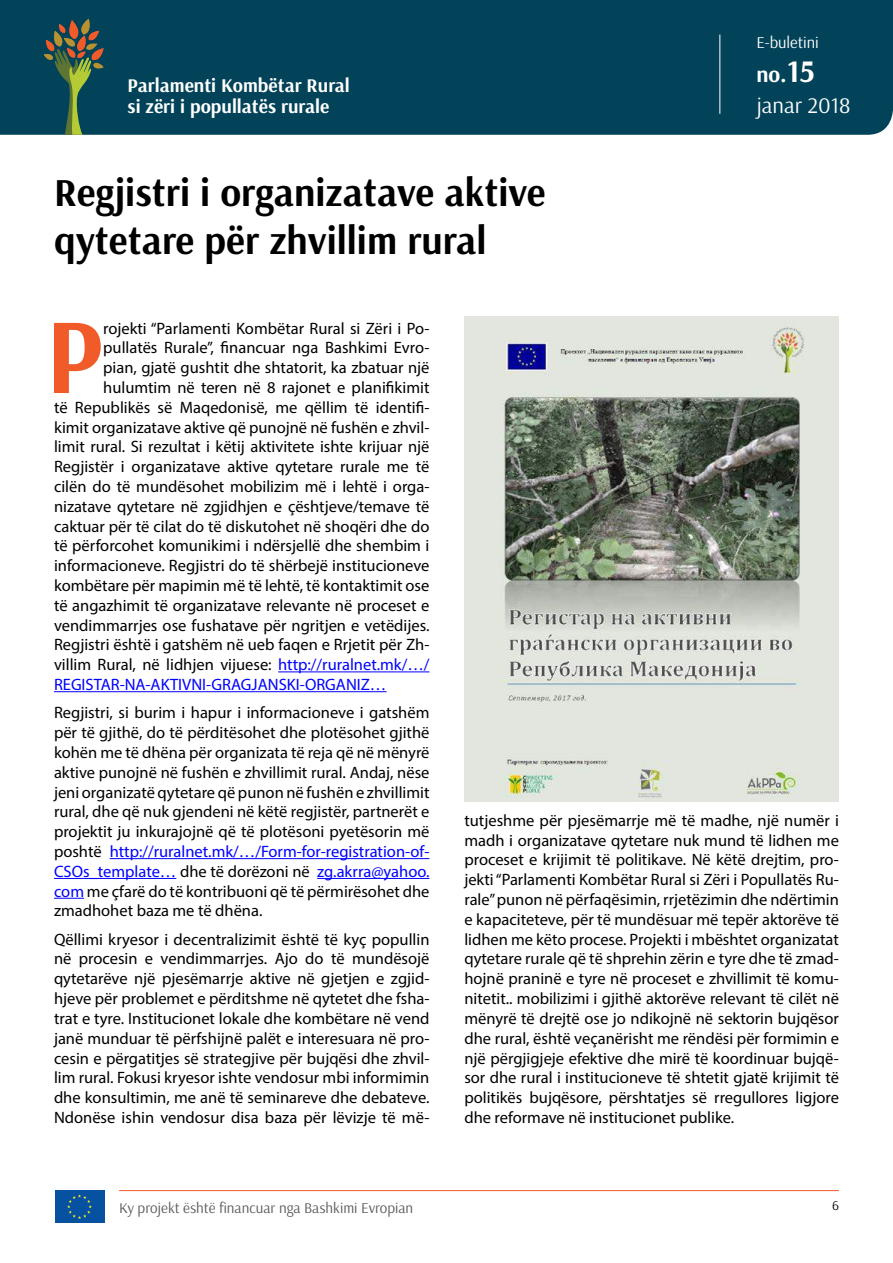
<style>
.page{position:relative;width:893px;height:1263px;background:#fff}
.page>*{position:absolute;margin:0;border:0;box-sizing:border-box;transform-origin:0 0}
.t1{font:700 107.85px "Arsenal";color:#f15a29}
.t2{font:700 39.75px/47.7px "Arsenal";color:#000}
.t3{font:22.5px "Arsenal";color:#fff}
.t4{font:700 22.5px "Arsenal";color:#fff}
.t5{font:700 19.5px/21px "Arsenal";color:#fff}
.t6{font:16.5px/19.8px "Myriad Pro";color:#000;text-align:justify}
.t7{font:16.5px "Myriad Pro";color:#00f}
.t8{font:16.5px "Arsenal";color:#fff}
.t9{font:15px "Arsenal";color:#58595b}
.t10{font:13.5px "Arsenal";color:#000}
.s1{font-size:31.5px}
.s2{color:#00f}
</style>
<div class="page">
<svg style="left:104px;top:1190px;width:1px;height:33px"></svg>
<div style="left:55px;top:1190px;width:49px;height:33px;background:#0651a0"></div>
<svg style="left:67px;top:1194px;width:25px;height:25px"></svg>
<hr style="left:119px;top:1190px;width:720px;height:1px;background:#f15a29">
<div style="left:0;top:0;width:893px;height:135px;background:#024359"></div>
<svg style="left:44px;top:19px;width:60px;height:116px;background:#365a4c"></svg>
<hr style="left:719px;top:35px;width:1px;height:79px;background:#fff">
<hr style="left:278px;top:671px;width:151px;height:1px;background:#00f">
<hr style="left:54px;top:691px;width:332px;height:1px;background:#00f">
<hr style="left:110px;top:858px;width:319px;height:1px;background:#00f">
<hr style="left:54px;top:878px;width:122px;height:1px;background:#00f">
<hr style="left:317px;top:878px;width:112px;height:1px;background:#00f">
<hr style="left:54px;top:898px;width:30px;height:1px;background:#00f">
<img style="left:464px;top:317px;width:375px;height:484px">
<p class="t5" style="left:128px;top:75px;width:224px">Parlamenti Kombëtar Rural si zëri i popullatës rurale</p>
<h2 class="t2" style="left:54px;top:170px;width:493px">Regjistri i organizatave aktive qytetare për zhvillim rural</h2>
<p class="t8" style="left:756px;top:33px;width:64px">Е-buletini</p>
<h3 class="t4" style="left:756px;top:61px;width:60px">no.<span class="s1">15</span></h3>
<h3 class="t3" style="left:756px;top:92px;width:95px">janar 2018</h3>
<h1 class="t1" style="left:46px;top:290px;width:59px">P</h1>
<p class="t6" style="left:103px;top:318px;width:328px">rojekti “Parlamenti Kombëtar Rural si Zëri i Po-</p>
<p class="t6" style="left:103px;top:338px;width:328px">pullatës Rurale”, financuar nga Bashkimi Evro-</p>
<p class="t6" style="left:103px;top:357px;width:328px">pian, gjatë gushtit dhe shtatorit, ka zbatuar një</p>
<p class="t6" style="left:103px;top:377px;width:328px">hulumtim në teren në 8 rajonet e planifikimit</p>
<p class="t6" style="left:54px;top:397px;width:377px">të Republikës së Maqedonisë, me qëllim të identifi-</p>
<p class="t6" style="left:54px;top:417px;width:377px">kimit organizatave aktive që punojnë në fushën e zhvil-</p>
<p class="t6" style="left:54px;top:437px;width:377px">limit rural. Si rezultat i këtij aktivitete ishte krijuar një</p>
<p class="t6" style="left:54px;top:456px;width:377px">Regjistër i organizatave aktive qytetare rurale me të</p>
<p class="t6" style="left:54px;top:476px;width:377px">cilën do të mundësohet mobilizim më i lehtë i orga-</p>
<p class="t6" style="left:54px;top:496px;width:377px">nizatave qytetare në zgjidhjen e çështjeve/temave të</p>
<p class="t6" style="left:54px;top:516px;width:377px">caktuar për të cilat do të diskutohet në shoqëri dhe do</p>
<p class="t6" style="left:54px;top:536px;width:377px">të përforcohet komunikimi i ndërsjellë dhe shembim i</p>
<p class="t6" style="left:54px;top:555px;width:377px">informacioneve. Regjistri do të shërbejë institucioneve</p>
<p class="t6" style="left:54px;top:575px;width:377px">kombëtare për mapimin më të lehtë, të kontaktimit ose</p>
<p class="t6" style="left:54px;top:595px;width:377px">të angazhimit të organizatave relevante në proceset e</p>
<p class="t6" style="left:54px;top:615px;width:377px">vendimmarrjes ose fushatave për ngritjen e vetëdijes.</p>
<p class="t6" style="left:54px;top:635px;width:377px">Regjistri është i gatshëm në ueb faqen e Rrjetit për Zh-</p>
<p class="t6" style="left:54px;top:654px;width:377px">villim Rural, në lidhjen vijuese: <span class="s2">http://ruralnet.mk/…/</span></p>
<p class="t7" style="left:54px;top:674px;width:334px">REGISTAR-NA-AKTIVNI-GRAGJANSKI-ORGANIZ…</p>
<p class="t6" style="left:54px;top:703px;width:377px">Regjistri, si burim i hapur i informacioneve i gatshëm për të gjithë, do të përditësohet dhe plotësohet gjithë kohën me të dhëna për organizata të reja që në mënyrë aktive punojnë në fushën e zhvillimit rural. Andaj, nëse jeni organizatë qytetare që punon në fushën e zhvillimit rural, dhe që nuk gjendeni në këtë regjistër, partnerët e projektit ju inkurajojnë që të plotësoni pyetësorin më poshtë <span class="s2">http://ruralnet.mk/…/Form-for-registration-of-CSOs_template…</span> dhe të dorëzoni në <span class="s2">zg.akrra@yahoo. com</span> me çfarë do të kontribuoni që të përmirësohet dhe zmadhohet baza me të dhëna.</p>
<p class="t6" style="left:54px;top:929px;width:377px">Qëllimi kryesor i decentralizimit është të kyç popullin në procesin e vendimmarrjes. Ajo do të mundësojë qytetarëve një pjesëmarrje aktive në gjetjen e zgjid&shy;hjeve për problemet e përditshme në qytetet dhe fsha&shy;trat e tyre. Institucionet lokale dhe kombëtare në vend janë munduar të përfshijnë palët e interesuara në pro&shy;cesin e përgatitjes së strategjive për bujqësi dhe zhvil&shy;lim rural. Fokusi kryesor ishte vendosur mbi informimin dhe konsultimin, me anë të seminareve dhe debateve.<br>Ndonëse ishin vendosur disa baza për lëvizje të më-</p>
<p class="t9" style="left:119px;top:1198px;width:295px">Ky projekt është financuar nga Bashkimi Evropian</p>
<p class="t6" style="left:464px;top:810px;width:376px">tutjeshme për pjesëmarrje më të madhe, një numër i madh i organizatave qytetare nuk mund të lidhen me proceset e krijimit të politikave. Në këtë drejtim, pro&shy;jekti “Parlamenti Kombëtar Rural si Zëri i Popullatës Ru&shy;rale” punon në përfaqësimin, rrjetëzimin dhe ndërtimin e kapaciteteve, për të mundësuar më tepër aktorëve të lidhen me këto procese. Projekti i mbështet organizatat qytetare rurale që të shprehin zërin e tyre dhe të zmad&shy;hojnë praninë e tyre në proceset e zhvillimit të komu&shy;nitetit.. mobilizimi i gjithë aktorëve relevant të cilët në mënyrë të drejtë ose jo ndikojnë në sektorin bujqësor dhe rural, është veçanërisht me rëndësi për formimin e një përgjigjeje efektive dhe mirë të koordinuar bujqë&shy;sor dhe rural i institucioneve të shtetit gjatë krijimit të politikës bujqësore, përshtatjes së rregullores ligjore dhe reformave në institucionet publike.</p>
<p class="t10" style="left:832px;top:1197px;width:8px">6</p>
</div>
